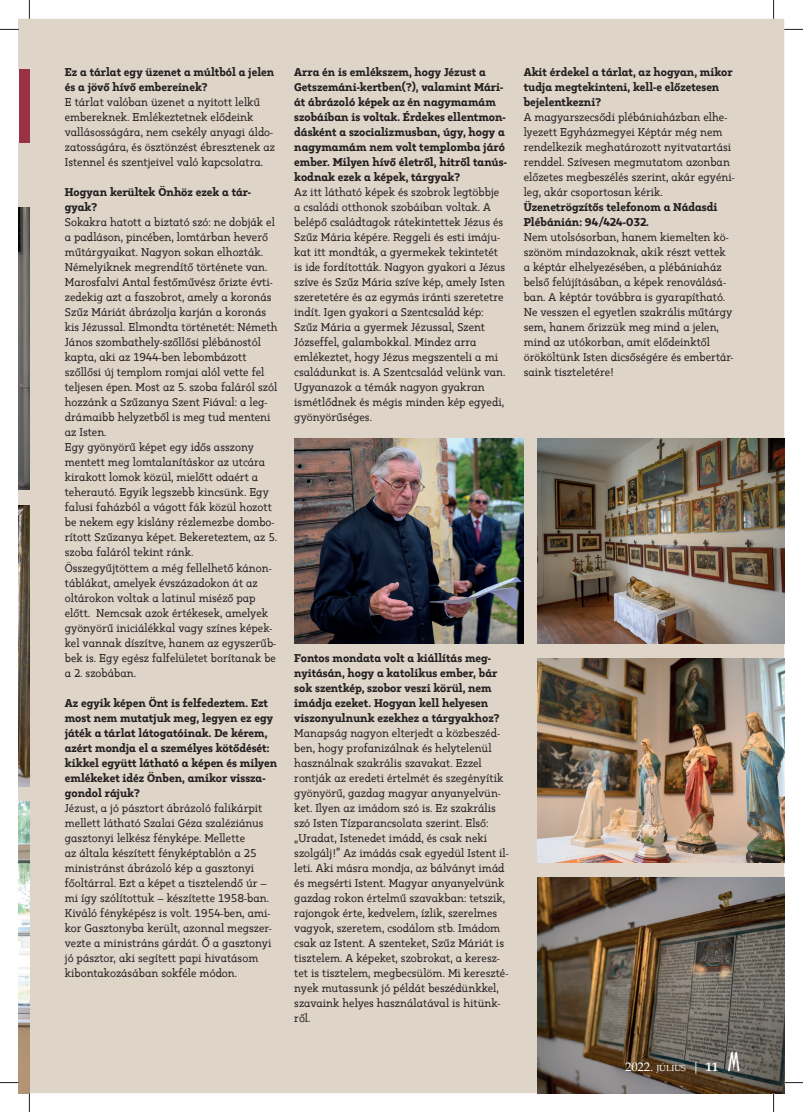
<style>
.page{position:relative;width:803px;height:1112px;background:#fff}
.page>*{position:absolute;margin:0;border:0;box-sizing:border-box;transform-origin:0 0}
.t1{font:12.5px "Book Antiqua";color:#fff}
.t2{font:11.25px/15px "Kappa Vol 2 Display";color:#231f20}
.t3{font:800 11.25px/15px "Kappa Vol 2 Display";color:#231f20}
.s1{font-size:8.75px}
.s2{font-weight:700}
.s3{font-family:"Arquitectura";font-size:25px}
</style>
<div class="page">
<div style="left:19px;top:19px;width:765px;height:1073px;background:#ded5c8"></div>
<div style="left:19px;top:69px;width:10px;height:74px;background:#934"></div>
<img style="left:294px;top:438px;width:230px;height:205px">
<img style="left:19px;top:208px;width:10px;height:281px">
<img style="left:19px;top:505px;width:10px;height:281px">
<img style="left:19px;top:801px;width:10px;height:291px">
<img style="left:538px;top:438px;width:246px;height:205px">
<img style="left:538px;top:658px;width:246px;height:204px">
<img style="left:538px;top:877px;width:246px;height:215px">
<svg style="left:0;top:29px;width:19px;height:1px"></svg>
<svg style="left:784px;top:29px;width:19px;height:1px"></svg>
<svg style="left:0;top:1081px;width:19px;height:2px"></svg>
<svg style="left:784px;top:1081px;width:19px;height:2px"></svg>
<svg style="left:29px;top:0;width:1px;height:19px"></svg>
<svg style="left:29px;top:1092px;width:1px;height:19px"></svg>
<svg style="left:773px;top:0;width:1px;height:19px"></svg>
<svg style="left:773px;top:1092px;width:1px;height:19px"></svg>
<p class="t3" style="left:65px;top:65px;width:211px">Ez a tárlat egy üzenet a múltból a jelen és a jövő hívő embereinek?</p>
<p class="t2" style="left:65px;top:95px;width:212px">E tárlat valóban üzenet a nyitott lelkű embereknek. Emlékeztetnek elődeink vallásosságára, nem csekély anyagi áldo&shy;zatosságára, és ösztönzést ébresztenek az Istennel és szentjeivel való kapcsolatra.</p>
<p class="t3" style="left:65px;top:185px;width:188px">Hogyan kerültek Önhöz ezek a tár&shy;gyak?</p>
<p class="t2" style="left:65px;top:215px;width:214px">Sokakra hatott a biztató szó: ne dobják el a padláson, pincében, lomtárban heverő műtárgyaikat. Nagyon sokan elhozták.<br>Némelyiknek megrendítő története van.<br>Marosfalvi Antal festőművész őrizte évti&shy;zedekig azt a faszobrot, amely a koronás Szűz Máriát ábrázolja karján a koronás kis Jézussal. Elmondta történetét: Németh János szombathely-szőllősi plébánostól kapta, aki az 1944-ben lebombázott szőllősi új templom romjai alól vette fel teljesen épen. Most az 5. szoba faláról szól hozzánk a Szűzanya Szent Fiával: a leg&shy;drámaibb helyzetből is meg tud menteni az Isten.<br>Egy gyönyörű képet egy idős asszony mentett meg lomtalanításkor az utcára kirakott lomok közül, mielőtt odaért a teherautó. Egyik legszebb kincsünk. Egy falusi faházból a vágott fák közül hozott be nekem egy kislány rézlemezbe dombo&shy;rított Szűzanya képet. Bekereteztem, az 5. szoba faláról tekint ránk.<br>Összegyűjtöttem a még fellelhető kánon&shy;táblákat, amelyek évszázadokon át az oltárokon voltak a latinul miséző pap előtt. Nemcsak azok értékesek, amelyek gyönyörű iniciálékkal vagy színes képek&shy;kel vannak díszítve, hanem az egyszerűb&shy;bek is. Egy egész falfelületet borítanak be a 2. szobában.</p>
<p class="t3" style="left:65px;top:695px;width:214px">Az egyik képen Önt is felfedeztem. Ezt most nem mutatjuk meg, legyen ez egy játék a tárlat látogatóinak. De kérem, azért mondja el a személyes kötődését: kikkel együtt látható a képen és milyen emlékeket idéz Önben, amikor vissza&shy;gondol rájuk?</p>
<p class="t2" style="left:65px;top:800px;width:208px">Jézust, a jó pásztort ábrázoló falikárpit mellett látható Szalai Géza szaléziánus gasztonyi lelkész fényképe. Mellette<br>az általa készített fényképtablón a 25 ministránst ábrázoló kép a gasztonyi főoltárral. Ezt a képet a tisztelendő úr – mi így szólítottuk – készítette 1958-ban.<br>Kiváló fényképész is volt. 1954-ben, ami&shy;kor Gasztonyba került, azonnal megszer&shy;vezte a ministráns gárdát. Ő a gasztonyi jó pásztor, aki segített papi hivatásom kibontakozásában sokféle módon.</p>
<p class="t3" style="left:294px;top:65px;width:214px">Arra én is emlékszem, hogy Jézust a Getszemáni-kertben(?), valamint Mári&shy;át ábrázoló képek az én nagymamám szobáiban is voltak. Érdekes ellentmon&shy;dásként a szocializmusban, úgy, hogy a nagymamám nem volt templomba járó ember. Milyen hívő életről, hitről tanús&shy;kodnak ezek a képek, tárgyak?</p>
<p class="t2" style="left:294px;top:185px;width:213px">Az itt látható képek és szobrok legtöbbje a családi otthonok szobáiban voltak. A belépő családtagok rátekintettek Jézus és Szűz Mária képére. Reggeli és esti imáju&shy;kat itt mondták, a gyermekek tekintetét is ide fordították. Nagyon gyakori a Jézus szíve és Szűz Mária szíve kép, amely Isten szeretetére és az egymás iránti szeretetre indít. Igen gyakori a Szentcsalád kép:<br>Szűz Mária a gyermek Jézussal, Szent Józseffel, galambokkal. Mindez arra emlékeztet, hogy Jézus megszenteli a mi családunkat is. A Szentcsalád velünk van.<br>Ugyanazok a témák nagyon gyakran ismétlődnek és mégis minden kép egyedi, gyönyörűséges.</p>
<p class="t3" style="left:524px;top:65px;width:210px">Akit érdekel a tárlat, az hogyan, mikor tudja megtekinteni, kell-e előzetesen bejelentkezni?</p>
<p class="t2" style="left:524px;top:110px;width:212px">A magyarszecsődi plébániaházban elhe&shy;lyezett Egyházmegyei Képtár még nem rendelkezik meghatározott nyitvatartási renddel. Szívesen megmutatom azonban előzetes megbeszélés szerint, akár egyéni&shy;leg, akár csoportosan kérik.</p>
<p class="t3" style="left:524px;top:200px;width:195px">Üzenetrögzítős telefonom a Nádasdi<br>Plébánián: 94/424-032.</p>
<p class="t2" style="left:524px;top:230px;width:211px">Nem utolsósorban, hanem kiemelten kö&shy;szönöm mindazoknak, akik részt vettek a képtár elhelyezésében, a plébániaház belső felújításában, a képek renoválásá&shy;ban. A képtár továbbra is gyarapítható.<br>Ne vesszen el egyetlen szakrális műtárgy sem, hanem őrizzük meg mind a jelen, mind az utókorban, amit elődeinktől örököltünk Isten dicsőségére és embertár&shy;saink tiszteletére!</p>
<p class="t3" style="left:294px;top:650px;width:207px">Fontos mondata volt a kiállítás meg&shy;nyitásán, hogy a katolikus ember, bár sok szentkép, szobor veszi körül, nem imádja ezeket. Hogyan kell helyesen viszonyulnunk ezekhez a tárgyakhoz?</p>
<p class="t2" style="left:294px;top:725px;width:216px">Manapság nagyon elterjedt a közbeszéd&shy;ben, hogy profanizálnak és helytelenül használnak szakrális szavakat. Ezzel rontják az eredeti értelmét és szegényítik gyönyörű, gazdag magyar anyanyelvün&shy;ket. Ilyen az imádom szó is. Ez szakrális szó Isten Tízparancsolata szerint. Első: „Uradat, Istenedet imádd, és csak neki szolgálj!” Az imádás csak egyedül Istent il&shy;leti. Aki másra mondja, az bálványt imád és megsérti Istent. Magyar anyanyelvünk gazdag rokon értelmű szavakban: tetszik, rajongok érte, kedvelem, ízlik, szerelmes vagyok, szeretem, csodálom stb. Imádom csak az Istent. A szenteket, Szűz Máriát is tisztelem. A képeket, szobrokat, a keresz&shy;tet is tisztelem, megbecsülöm. Mi kereszté&shy;nyek mutassunk jó példát beszédünkkel, szavaink helyes használatával is hitünk&shy;ről.</p>
<p class="t1" style="left:625px;top:1058px;width:116px">2022. <span class="s1">JÚLIUS</span> | <span class="s2">11</span> <span class="s3">M</span></p>
</div>
